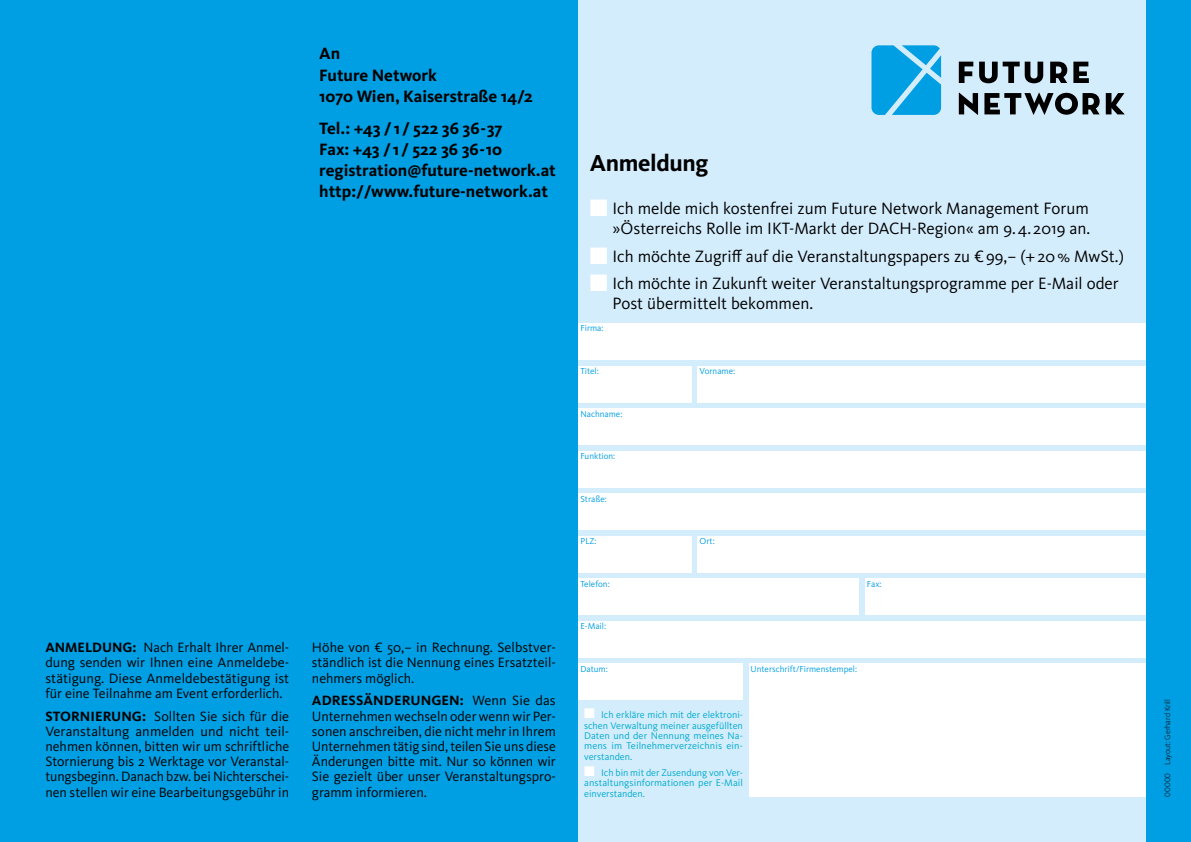
<style>
.page{position:relative;width:1191px;height:842px;background:#009ee3}
.page>*{position:absolute;margin:0;border:0;box-sizing:border-box;transform-origin:0 0}
.t1{font:700 24px "Kievit OT";letter-spacing:-.015em;color:#000}
.t2{font:17px/20px "Kievit OT";color:#000;text-align:right}
.t3{font:700 17px/21.2px "Kievit OT";color:#000}
.t4{font:14px/15.2px "Kievit OT";color:#000;text-align:justify}
.t5{font:10px/10.4px "Kievit OT";letter-spacing:.005em;color:#00aacf;text-align:justify}
.t6{font:9px "Kievit OT";color:#009ee3}
.t7{font:300 8px "Kievit OT";color:#000}
.s1{font-weight:700}
.s2{color:#fff}
</style>
<div class="page">
<div style="left:578px;top:0;width:567px;height:842px;background:#d4edfc"></div>
<svg style="left:871px;top:45px;width:70px;height:70px;background:#23abe7"></svg>
<svg style="left:958px;top:62px;width:15px;height:21px"></svg>
<svg style="left:979px;top:62px;width:64px;height:21px"></svg>
<svg style="left:1050px;top:62px;width:17px;height:21px"></svg>
<svg style="left:1073px;top:62px;width:15px;height:21px"></svg>
<svg style="left:958px;top:92px;width:20px;height:23px"></svg>
<svg style="left:984px;top:92px;width:115px;height:23px"></svg>
<svg style="left:1105px;top:93px;width:19px;height:21px"></svg>
<div style="left:578px;top:366px;width:114px;height:37px;background:#fff"></div>
<div style="left:578px;top:536px;width:114px;height:37px;background:#fff"></div>
<div style="left:578px;top:323px;width:567px;height:37px;background:#fff"></div>
<div style="left:697px;top:366px;width:448px;height:37px;background:#fff"></div>
<div style="left:578px;top:408px;width:567px;height:37px;background:#fff"></div>
<div style="left:578px;top:451px;width:567px;height:37px;background:#fff"></div>
<div style="left:578px;top:493px;width:567px;height:37px;background:#fff"></div>
<div style="left:697px;top:536px;width:448px;height:37px;background:#fff"></div>
<div style="left:578px;top:578px;width:281px;height:37px;background:#fff"></div>
<div style="left:865px;top:578px;width:280px;height:37px;background:#fff"></div>
<div style="left:578px;top:621px;width:567px;height:37px;background:#fff"></div>
<div style="left:578px;top:663px;width:165px;height:37px;background:#fff"></div>
<div style="left:748px;top:663px;width:397px;height:134px;background:#fff"></div>
<p class="t3" style="left:319px;top:43px;width:215px">An<br>Future Network<br>1070 Wien, Kaiserstraße 14/2</p>
<p class="t3" style="left:319px;top:117px;width:238px">Tel.: +43 / 1 / 522 36 36-37<br>Fax: +43 / 1 / 522 36 36-10 registration@future-network.at http://www.future-network.at</p>
<p class="t4" style="left:45px;top:640px;width:245px"><span class="s1">ANMELDUNG:</span> Nach Erhalt Ihrer Anmel&shy;dung senden wir Ihnen eine Anmeldebe&shy;stätigung. Diese Anmeldebestätigung ist für eine Teilnahme am Event erforderlich.</p>
<p class="t4" style="left:45px;top:708px;width:245px"><span class="s1">STORNIERUNG:</span> Sollten Sie sich für die Veranstaltung anmelden und nicht teil&shy;nehmen können, bitten wir um schriftliche Stornierung bis 2 Werktage vor Veranstal&shy;tungsbeginn. Danach bzw. bei Nichterschei&shy;nen stellen wir eine Bearbeitungsgebühr in</p>
<p class="t4" style="left:312px;top:640px;width:245px">Höhe von € 50,– in Rechnung. Selbstver&shy;ständlich ist die Nennung eines Ersatzteil&shy;nehmers möglich.</p>
<p class="t4" style="left:312px;top:693px;width:245px"><span class="s1">ADRESSÄNDERUNGEN:</span> Wenn Sie das Unternehmen wechseln oder wenn wir Per&shy;sonen anschreiben, die nicht mehr in Ihrem Unternehmen tätig sind, teilen Sie uns diese Änderungen bitte mit. Nur so können wir Sie gezielt über unser Veranstaltungspro&shy;gramm informieren.</p>
<h1 class="t1" style="left:590px;top:148px;width:120px">Anmeldung</h1>
<p class="t2" style="left:590px;top:198px;width:502px"><span class="s2">■</span> Ich melde mich kostenfrei zum Future Network Management Forum »Österreichs Rolle im IKT-Markt der DACH-Region« am 9.4. 2019 an.</p>
<p class="t2" style="left:590px;top:246px;width:535px"><span class="s2">■</span> Ich möchte Zugriff auf die Veranstaltungspapers zu €99,– (+20% MwSt.)</p>
<p class="t2" style="left:612px;top:273px;width:508px;text-align:left;text-indent:-23px"><span class="s2">■</span> Ich möchte in Zukunft weiter Veranstaltungsprogramme per E-Mail oder<br>Post übermittelt bekommen.</p>
<p class="t6" style="left:580px;top:323px;width:25px">Firma:</p>
<p class="t6" style="left:580px;top:366px;width:20px">Titel:</p>
<p class="t6" style="left:580px;top:408px;width:43px">Nachname:</p>
<p class="t6" style="left:580px;top:451px;width:36px">Funktion:</p>
<p class="t6" style="left:580px;top:493px;width:28px">Straße:</p>
<p class="t6" style="left:580px;top:536px;width:18px">PLZ:</p>
<p class="t6" style="left:699px;top:366px;width:37px">Vorname:</p>
<p class="t6" style="left:699px;top:536px;width:17px">Ort:</p>
<p class="t6" style="left:580px;top:578px;width:31px">Telefon:</p>
<p class="t6" style="left:867px;top:578px;width:16px">Fax:</p>
<p class="t6" style="left:580px;top:621px;width:27px">E-Mail:</p>
<p class="t6" style="left:580px;top:663px;width:29px">Datum:</p>
<p class="t6" style="left:750px;top:663px;width:108px">Unterschrift/Firmenstempel:</p>
<p class="t5" style="left:584px;top:709px;width:160px"><span class="s2">■</span> Ich erkläre mich mit der elektroni&shy;schen Verwaltung meiner ausgefüllten Daten und der Nennung meines Na&shy;mens im Teilnehmerverzeichnis ein&shy;verstanden.</p>
<p class="t5" style="left:584px;top:767px;width:160px"><span class="s2">■</span> Ich bin mit der Zusendung von Ver&shy;anstaltungsinformationen per E-Mail einverstanden.</p>
<p class="t7" style="left:1162px;top:797px;width:99px;rotate:-90deg">00000 Layout: Gerhard Krill</p>
</div>
